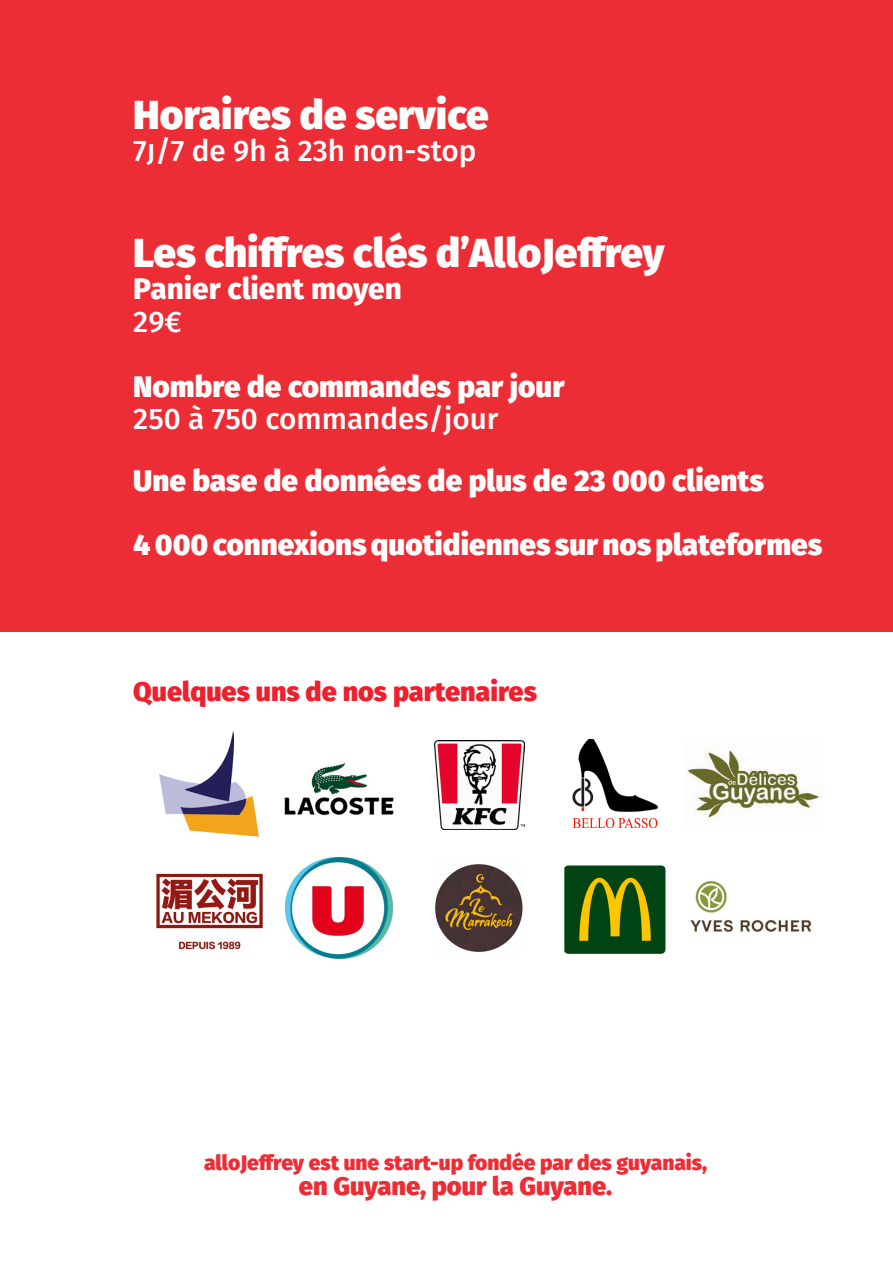
<style>
.page{position:relative;width:893px;height:1263px;background:#fff}
.page>*{position:absolute;margin:0;border:0;box-sizing:border-box;transform-origin:0 0}
.t1{font:800 40.5px "Fira Sans";color:#fff}
.t2{font:800 29.7px "Fira Sans";color:#fff}
.t3{font:500 29.7px "Fira Sans";color:#fff}
.t4{font:800 29.7px "Fira Sans";color:#fff}
.t5{font:800 27px "Fira Sans";color:#ee202d}
.t6{font:800 25.5px "Fira Sans";color:#ed2d35}
.t7{font:800 21px "Fira Sans";color:#ed2d35}
</style>
<div class="page">
<img style="left:286px;top:857px;width:106px;height:101px">
<img style="left:159px;top:731px;width:101px;height:106px">
<img style="left:435px;top:740px;width:89px;height:90px">
<img style="left:284px;top:762px;width:110px;height:54px">
<img style="left:572px;top:739px;width:86px;height:88px">
<img style="left:435px;top:864px;width:88px;height:88px">
<img style="left:564px;top:865px;width:101px;height:89px">
<div style="left:0;top:0;width:893px;height:631px;background:#ed2d35"></div>
<img style="left:690px;top:880px;width:122px;height:52px">
<img style="left:686px;top:749px;width:135px;height:69px">
<img style="left:156px;top:873px;width:107px;height:77px">
<p class="t1" style="left:133px;top:79px;width:357px">Horaires de service</p>
<p class="t3" style="left:133px;top:130px;width:345px">7J/7 de 9h à 23h non-stop</p>
<p class="t1" style="left:133px;top:217px;width:533px">Les chiffres clés d’AlloJeffrey</p>
<p class="t4" style="left:133px;top:268px;width:270px">Panier client moyen</p>
<p class="t3" style="left:133px;top:301px;width:50px">29€</p>
<p class="t2" style="left:133px;top:360px;width:433px">Nombre de commandes par jour</p>
<p class="t3" style="left:133px;top:398px;width:367px">250 à 750 commandes/jour</p>
<p class="t2" style="left:133px;top:454px;width:632px">Une base de données de plus de 23 000 clients</p>
<p class="t2" style="left:133px;top:519px;width:691px">4 000 connexions quotidiennes sur nos plateformes</p>
<p class="t5" style="left:133px;top:668px;width:405px">Quelques uns de nos partenaires</p>
<p class="t7" style="left:204px;top:1144px;width:504px">alloJeffrey est une start-up fondée par des guyanais,</p>
<p class="t6" style="left:299px;top:1164px;width:315px">en Guyane, pour la Guyane.</p>
</div>
